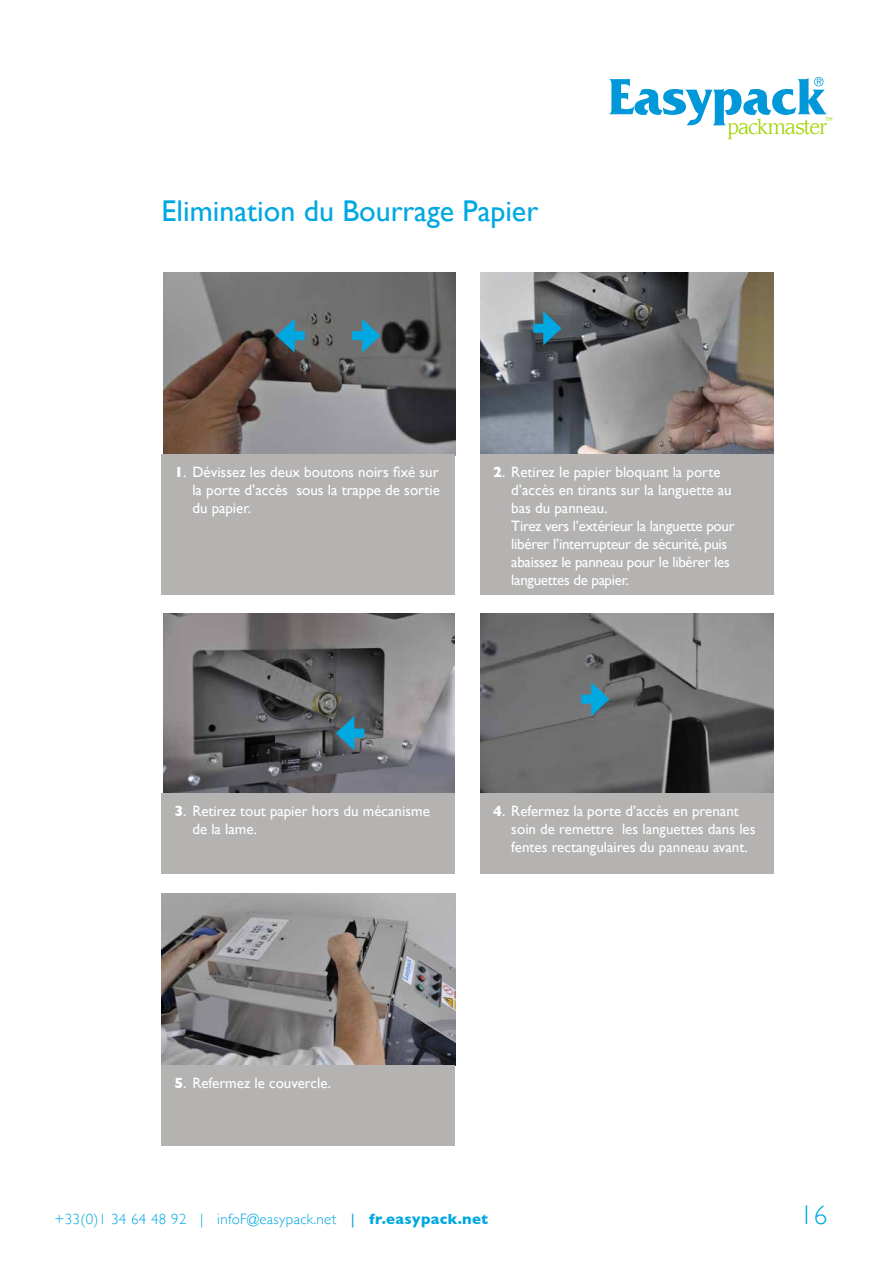
<style>
.page{position:relative;width:893px;height:1263px;background:#fff}
.page>*{position:absolute;margin:0;border:0;box-sizing:border-box;transform-origin:0 0}
.t1{font:30px "Gill Sans";color:#00a8e2}
.t2{font:300 27px "Gill Sans";color:#00a8e2}
.t3{font:300 20.55px "Sling";letter-spacing:-.055em;color:#a2d40a}
.t4{font:15px/18px "Gill Sans";color:#fff}
.t5{font:15px/18px "Gill Sans";letter-spacing:-.02em;color:#fff}
.t6{font:300 15px "Gill Sans";letter-spacing:.02em;color:#00a8e2}
.t7{font:5.25px "Gill Sans";color:#a2d40a}
.s1{font-weight:700}
.s2{font-weight:400}
</style>
<div class="page">
<svg style="left:609px;top:77px;width:218px;height:48px"></svg>
<img style="left:163px;top:272px;width:292px;height:182px">
<img style="left:480px;top:272px;width:294px;height:182px">
<img style="left:163px;top:613px;width:292px;height:180px">
<img style="left:480px;top:613px;width:294px;height:180px">
<img style="left:162px;top:893px;width:293px;height:172px">
<div style="left:287px;top:331px;width:18px;height:9px;background:#00a8e2"></div>
<svg style="left:276px;top:319px;width:19px;height:34px"></svg>
<div style="left:533px;top:324px;width:17px;height:9px;background:#00a8e2"></div>
<svg style="left:543px;top:311px;width:19px;height:34px"></svg>
<div style="left:352px;top:331px;width:17px;height:9px;background:#00a8e2"></div>
<svg style="left:362px;top:319px;width:18px;height:34px"></svg>
<div style="left:347px;top:729px;width:17px;height:9px;background:#00a8e2"></div>
<svg style="left:336px;top:716px;width:18px;height:34px"></svg>
<div style="left:581px;top:695px;width:17px;height:9px;background:#00a8e2"></div>
<svg style="left:591px;top:682px;width:18px;height:34px"></svg>
<div style="left:480px;top:793px;width:294px;height:80px;background:#b5b3b2"></div>
<div style="left:162px;top:454px;width:293px;height:141px;background:#b5b3b2"></div>
<div style="left:480px;top:454px;width:294px;height:141px;background:#b5b3b2"></div>
<div style="left:162px;top:793px;width:293px;height:80px;background:#b5b3b2"></div>
<div style="left:162px;top:1065px;width:293px;height:80px;background:#b5b3b2"></div>
<h1 class="t1" style="left:162px;top:193px;width:378px">Elimination du Bourrage Papier</h1>
<h3 class="t3" style="left:728px;top:118px;width:101px">packmaster</h3>
<p class="t7" style="left:825px;top:117px;width:9px">TM</p>
<p class="t4" style="left:192px;top:463px;width:249px;text-align:justify;text-indent:-18px"><span class="s1">1</span>. Dévissez les deux boutons noirs fixé sur la porte d’accès sous la trappe de sortie du papier.</p>
<p class="t5" style="left:511px;top:463px;width:225px;text-indent:-18px"><span class="s1">2</span>. Retirez le papier bloquant la porte d’accès en tirants sur la languette au bas du panneau.<br>Tirez vers l’extérieur la languette pour libérer l’interrupteur de sécurité, puis abaissez le panneau pour le libérer les languettes de papier.</p>
<p class="t4" style="left:192px;top:801px;width:239px;text-indent:-18px"><span class="s1">3</span>. Retirez tout papier hors du mécanisme de la lame.</p>
<p class="t4" style="left:511px;top:801px;width:246px;text-indent:-18px"><span class="s1">4</span>. Refermez la porte d’accès en prenant soin de remettre les languettes dans les fentes rectangulaires du panneau avant.</p>
<p class="t4" style="left:174px;top:1074px;width:158px"><span class="s1">5</span>. Refermez le couvercle.</p>
<p class="t6" style="left:55px;top:1207px;width:435px">+33(0)1 34 64 48 92 | infoF@easypack.net <span class="s2">|</span> <span class="s1">fr.easypack.net</span></p>
<h2 class="t2" style="left:800px;top:1193px;width:29px">16</h2>
</div>
